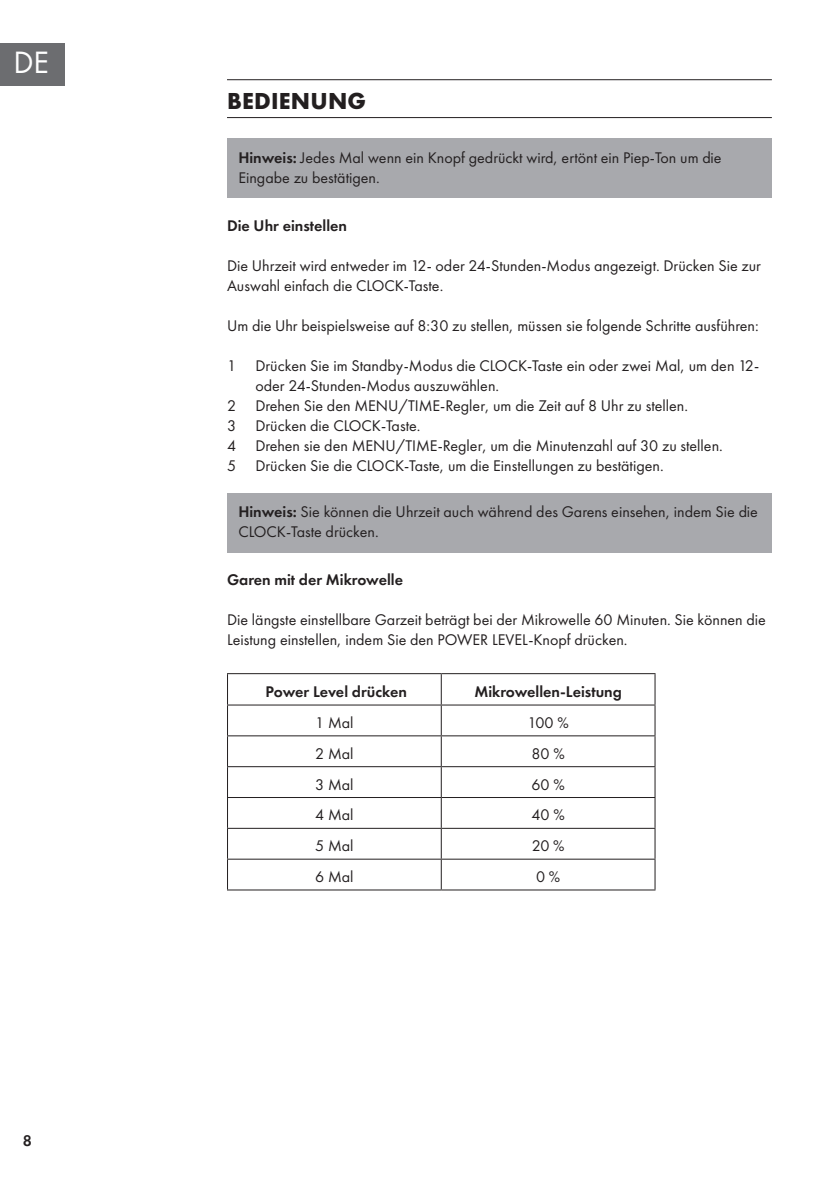
<style>
.page{position:relative;width:840px;height:1191px;background:#fff}
.page>*{position:absolute;margin:0;border:0;box-sizing:border-box;transform-origin:0 0}
.t1{font:32px "Futura PTW08";color:#fff}
.t2{font:700 24px "Futura PTW08";letter-spacing:.01em;color:#231f20}
.t3{font:16px/20px "Futura PTW08";color:#231f20}
.t4{font:600 16px "Futura PTW08";color:#231f20}
.s1{font-weight:600}
</style>
<div class="page">
<div style="left:0;top:43px;width:65px;height:42px;background:#6c6d70"></div>
<hr style="left:227px;top:79px;width:544px;height:1px;background:#231f20">
<hr style="left:227px;top:117px;width:544px;height:1px;background:#231f20">
<div style="left:227px;top:139px;width:544px;height:59px;background:#a8a9ad"></div>
<div style="left:227px;top:493px;width:544px;height:59px;background:#a8a9ad"></div>
<hr style="left:227px;top:673px;width:214px;height:1px;background:#231f20">
<hr style="left:227px;top:674px;width:1px;height:30px;background:#231f20">
<hr style="left:441px;top:673px;width:214px;height:1px;background:#231f20">
<hr style="left:440px;top:674px;width:1px;height:30px;background:#231f20">
<hr style="left:654px;top:674px;width:1px;height:30px;background:#231f20">
<hr style="left:227px;top:704px;width:214px;height:1px;background:#231f20">
<hr style="left:227px;top:705px;width:1px;height:30px;background:#231f20">
<hr style="left:441px;top:704px;width:214px;height:1px;background:#231f20">
<hr style="left:440px;top:705px;width:1px;height:30px;background:#231f20">
<hr style="left:654px;top:705px;width:1px;height:30px;background:#231f20">
<hr style="left:227px;top:735px;width:214px;height:1px;background:#231f20">
<hr style="left:227px;top:736px;width:1px;height:30px;background:#231f20">
<hr style="left:441px;top:735px;width:214px;height:1px;background:#231f20">
<hr style="left:440px;top:736px;width:1px;height:30px;background:#231f20">
<hr style="left:654px;top:736px;width:1px;height:30px;background:#231f20">
<hr style="left:227px;top:766px;width:214px;height:1px;background:#231f20">
<hr style="left:227px;top:767px;width:1px;height:30px;background:#231f20">
<hr style="left:441px;top:766px;width:214px;height:1px;background:#231f20">
<hr style="left:440px;top:767px;width:1px;height:30px;background:#231f20">
<hr style="left:654px;top:767px;width:1px;height:30px;background:#231f20">
<hr style="left:227px;top:797px;width:214px;height:1px;background:#231f20">
<hr style="left:227px;top:798px;width:1px;height:30px;background:#231f20">
<hr style="left:441px;top:797px;width:214px;height:1px;background:#231f20">
<hr style="left:440px;top:798px;width:1px;height:30px;background:#231f20">
<hr style="left:654px;top:798px;width:1px;height:30px;background:#231f20">
<hr style="left:227px;top:828px;width:214px;height:1px;background:#231f20">
<svg style="left:227px;top:829px;width:1px;height:29px"></svg>
<hr style="left:441px;top:828px;width:214px;height:1px;background:#231f20">
<svg style="left:440px;top:829px;width:1px;height:29px"></svg>
<svg style="left:654px;top:829px;width:1px;height:29px"></svg>
<hr style="left:227px;top:858px;width:214px;height:1px;background:#231f20">
<hr style="left:227px;top:859px;width:1px;height:30px;background:#231f20">
<hr style="left:441px;top:858px;width:214px;height:1px;background:#231f20">
<hr style="left:440px;top:859px;width:1px;height:30px;background:#231f20">
<hr style="left:654px;top:859px;width:1px;height:30px;background:#231f20">
<hr style="left:227px;top:889px;width:214px;height:1px;background:#231f20">
<hr style="left:441px;top:889px;width:214px;height:1px;background:#231f20">
<h1 class="t1" style="left:13px;top:43px;width:37px">DE</h1>
<p class="t4" style="left:23px;top:1130px;width:11px">8</p>
<h2 class="t2" style="left:227px;top:85px;width:140px">BEDIENUNG</h2>
<p class="t3" style="left:238px;top:147px;width:484px"><span class="s1">Hinweis:</span> Jedes Mal wenn ein Knopf gedrückt wird, ertönt ein Piep-Ton um die<br>Eingabe zu bestätigen.</p>
<p class="t4" style="left:227px;top:216px;width:121px">Die Uhr einstellen</p>
<p class="t3" style="left:227px;top:255px;width:535px">Die Uhrzeit wird entweder im 12- oder 24-Stunden-Modus angezeigt. Drücken Sie zur<br>Auswahl einfach die CLOCK-Taste.</p>
<p class="t3" style="left:227px;top:315px;width:533px">Um die Uhr beispielsweise auf 8:30 zu stellen, müssen sie folgende Schritte ausführen:</p>
<p class="t3" style="left:227px;top:355px;width:533px">1 Drücken Sie im Standby-Modus die CLOCK-Taste ein oder zwei Mal, um den 12-</p>
<p class="t3" style="left:255px;top:375px;width:245px">oder 24-Stunden-Modus auszuwählen.</p>
<p class="t3" style="left:227px;top:395px;width:462px">2 Drehen Sie den MENU/TIME-Regler, um die Zeit auf 8 Uhr zu stellen.</p>
<p class="t3" style="left:227px;top:415px;width:195px">3 Drücken die CLOCK-Taste.</p>
<p class="t3" style="left:227px;top:435px;width:497px">4 Drehen sie den MENU/TIME-Regler, um die Minutenzahl auf 30 zu stellen.</p>
<p class="t3" style="left:227px;top:455px;width:438px">5 Drücken Sie die CLOCK-Taste, um die Einstellungen zu bestätigen.</p>
<p class="t3" style="left:238px;top:501px;width:521px"><span class="s1">Hinweis:</span> Sie können die Uhrzeit auch während des Garens einsehen, indem Sie die<br>CLOCK-Taste drücken.</p>
<p class="t4" style="left:227px;top:570px;width:177px">Garen mit der Mikrowelle</p>
<p class="t3" style="left:227px;top:610px;width:540px">Die längste einstellbare Garzeit beträgt bei der Mikrowelle 60 Minuten. Sie können die<br>Leistung einstellen, indem Sie den POWER LEVEL-Knopf drücken.</p>
<p class="t4" style="left:265px;top:681px;width:143px">Power Level drücken</p>
<p class="t4" style="left:474px;top:681px;width:149px">Mikrowellen-Leistung</p>
<p class="t3" style="left:315px;top:712px;width:40px">1 Mal</p>
<p class="t3" style="left:527px;top:712px;width:43px">100 %</p>
<p class="t3" style="left:315px;top:743px;width:40px">2 Mal</p>
<p class="t3" style="left:531px;top:743px;width:35px">80 %</p>
<p class="t3" style="left:315px;top:774px;width:40px">3 Mal</p>
<p class="t3" style="left:531px;top:774px;width:35px">60 %</p>
<p class="t3" style="left:315px;top:805px;width:40px">4 Mal</p>
<p class="t3" style="left:531px;top:805px;width:35px">40 %</p>
<p class="t3" style="left:315px;top:835px;width:40px">5 Mal</p>
<p class="t3" style="left:531px;top:835px;width:34px">20 %</p>
<p class="t3" style="left:315px;top:866px;width:40px">6 Mal</p>
<p class="t3" style="left:535px;top:866px;width:26px">0 %</p>
</div>
